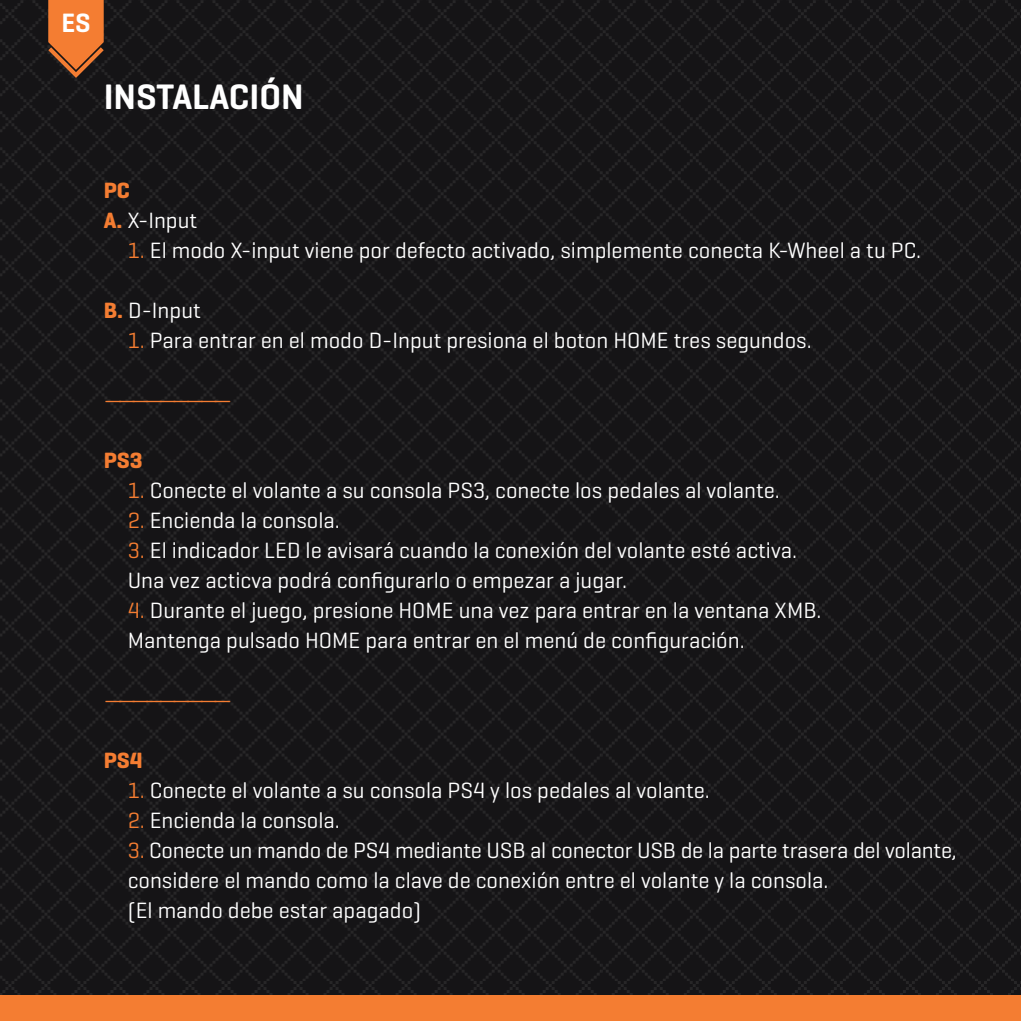
<style>
.page{position:relative;width:1021px;height:1021px;background:#fff}
.page>*{position:absolute;margin:0;border:0;box-sizing:border-box;transform-origin:0 0}
.t1{font:600 36px "Geogrotesque";color:#fff}
.t2{font:600 27px "Geogrotesque";color:#fff}
.t3{font:22.5px/30px "Geogrotesque";color:#fff}
.t4{font:22.5px "Geogrotesque";color:#f47d32}
.t5{font:700 22.5px "Geogrotesque";color:#f47d32}
.s1{font-weight:700;color:#f47d32}
.s2{color:#f47d32}
</style>
<div class="page">
<div style="left:0;top:0;width:1020px;height:1020px;background:#151416"></div>
<img style="left:243px;top:403px;width:350px;height:26px">
<img style="left:0;top:502px;width:584px;height:35px">
<img style="left:0;top:622px;width:601px;height:20px">
<img style="left:318px;top:754px;width:283px;height:35px">
<img style="left:66px;top:862px;width:284px;height:35px">
<img style="left:0;top:975px;width:584px;height:20px">
<img style="left:899px;top:403px;width:121px;height:62px">
<img style="left:601px;top:502px;width:419px;height:35px">
<img style="left:614px;top:619px;width:406px;height:26px">
<img style="left:601px;top:745px;width:419px;height:44px">
<img style="left:782px;top:862px;width:238px;height:71px">
<img style="left:601px;top:969px;width:419px;height:26px">
<img style="left:0;top:33px;width:914px;height:36px">
<img style="left:3px;top:114px;width:913px;height:15px">
<img style="left:0;top:198px;width:890px;height:12px">
<img style="left:605px;top:286px;width:285px;height:35px">
<img style="left:354px;top:358px;width:284px;height:35px">
<img style="left:916px;top:33px;width:104px;height:72px">
<img style="left:936px;top:111px;width:84px;height:15px">
<img style="left:916px;top:195px;width:101px;height:12px">
<img style="left:923px;top:280px;width:97px;height:41px">
<div style="left:0;top:995px;width:1020px;height:25px;background:#f47d32"></div>
<svg style="left:48px;top:0;width:56px;height:78px"></svg>
<p class="t2" style="left:61px;top:6px;width:31px">ES</p>
<p class="t1" style="left:104px;top:75px;width:201px">INSTALACIÓN</p>
<p class="t5" style="left:104px;top:176px;width:28px">PC</p>
<p class="t3" style="left:104px;top:205px;width:95px"><span class="s1">A.</span> X-Input</p>
<p class="t3" style="left:128px;top:235px;width:794px"><span class="s2">1.</span> El modo X-input viene por defecto activado, simplemente conecta K-Wheel a tu PC.</p>
<p class="t3" style="left:104px;top:295px;width:99px"><span class="s1">B.</span> D-Input</p>
<p class="t3" style="left:128px;top:325px;width:685px"><span class="s2">1.</span> Para entrar en el modo D-Input presiona el boton HOME tres segundos.</p>
<p class="t4" style="left:104px;top:386px;width:130px">—————————</p>
<p class="t5" style="left:104px;top:446px;width:40px">PS3</p>
<p class="t3" style="left:128px;top:475px;width:653px"><span class="s2">1.</span> Conecte el volante a su consola PS3, conecte los pedales al volante.</p>
<p class="t3" style="left:128px;top:505px;width:214px"><span class="s2">2.</span> Encienda la consola.</p>
<p class="t3" style="left:128px;top:535px;width:670px"><span class="s2">3.</span> El indicador LED le avisará cuando la conexión del volante esté activa.<br>Una vez acticva podrá configurarlo o empezar a jugar.</p>
<p class="t3" style="left:128px;top:595px;width:695px"><span class="s2">4.</span> Durante el juego, presione HOME una vez para entrar en la ventana XMB.</p>
<p class="t3" style="left:128px;top:625px;width:618px">Mantenga pulsado HOME para entrar en el menú de configuración.</p>
<p class="t4" style="left:104px;top:686px;width:130px">—————————</p>
<p class="t5" style="left:104px;top:746px;width:40px">PS4</p>
<p class="t3" style="left:128px;top:775px;width:583px"><span class="s2">1.</span> Conecte el volante a su consola PS4 y los pedales al volante.</p>
<p class="t3" style="left:128px;top:805px;width:214px"><span class="s2">2.</span> Encienda la consola.</p>
<p class="t3" style="left:128px;top:835px;width:830px"><span class="s2">3.</span> Conecte un mando de PS4 mediante USB al conector USB de la parte trasera del volante, considere el mando como la clave de conexión entre el volante y la consola.</p>
<p class="t3" style="left:128px;top:895px;width:295px">(El mando debe estar apagado)</p>
</div>
